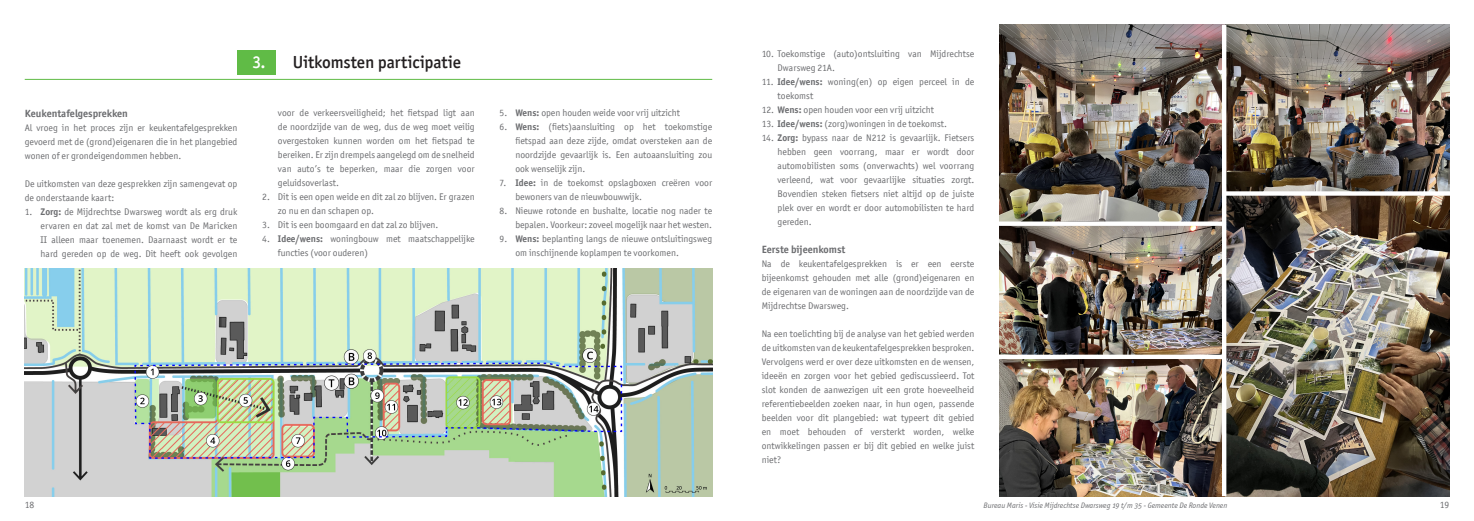
<style>
.page{position:relative;width:1474px;height:521px;background:#fff}
.page>*{position:absolute;margin:0;border:0;box-sizing:border-box;transform-origin:0 0}
.Titel_-_zwart{font:500 17.5px "Officina San ITC";letter-spacing:-.005em;color:#231f20}
.Hoofdstuk_nummering{font:500 17.5px "Officina San ITC";color:#fff}
.Kop_in_tekst{font:700 10.5px "Officina San ITC";color:#6c6d70}
.Tekst_11pt_grijs{font:9.62px/14px "Officina San ITC";color:#6c6d70;text-align:justify}
.t1{font:7.88px "Officina Sans OSITCTT Book Ita";color:#6c6d70}
.s1{font-weight:700}
</style>
<div class="page">
<div style="left:237px;top:50px;width:39px;height:24px;background:#60bb46"></div>
<hr style="left:25px;top:79px;width:686px;height:1px;background:#60bb46">
<img style="left:1226px;top:25px;width:223px;height:471px">
<img style="left:999px;top:25px;width:222px;height:330px">
<img style="left:999px;top:359px;width:222px;height:137px">
<div style="left:1224px;top:191px;width:233px;height:5px;background:#fff"></div>
<div style="left:990px;top:221px;width:234px;height:5px;background:#fff"></div>
<img style="left:25px;top:268px;width:687px;height:228px">
<p class="Kop_in_tekst" style="left:25px;top:107px;width:105px">Keukentafelgesprekken</p>
<p class="Tekst_11pt_grijs" style="left:25px;top:120px;width:214px">Al vroeg in het proces zijn er keukentafelgesprekken gevoerd met de (grond)eigenaren die in het plangebied wonen of er grondeigendommen hebben.</p>
<p class="Tekst_11pt_grijs" style="left:25px;top:176px;width:214px">De uitkomsten van deze gesprekken zijn samengevat op de onderstaande kaart:</p>
<p class="Tekst_11pt_grijs" style="left:41px;top:204px;width:198px;text-indent:-16px">1. <span class="s1">Zorg:</span> de Mijdrechtse Dwarsweg wordt als erg druk ervaren en dat zal met de komst van De Maricken II alleen maar toenemen. Daarnaast wordt er te hard gereden op de weg. Dit heeft ook gevolgen</p>
<p class="Tekst_11pt_grijs" style="left:25px;top:498px;width:11px">18</p>
<p class="Hoofdstuk_nummering" style="left:252px;top:52px;width:15px">3.</p>
<p class="Titel_-_zwart" style="left:293px;top:52px;width:170px">Uitkomsten participatie</p>
<p class="Tekst_11pt_grijs" style="left:777px;top:47px;width:198px;text-indent:-16px">10. Toekomstige (auto)ontsluiting van Mijdrechtse<br>Dwarsweg 21A.</p>
<p class="Tekst_11pt_grijs" style="left:777px;top:75px;width:198px;text-indent:-16px">11. <span class="s1">Idee/wens:</span> woning(en) op eigen perceel in de toekomst</p>
<p class="Tekst_11pt_grijs" style="left:761px;top:103px;width:174px">12. <span class="s1">Wens:</span> open houden voor een vrij uitzicht</p>
<p class="Tekst_11pt_grijs" style="left:761px;top:117px;width:187px">13. <span class="s1">Idee/wens:</span> (zorg)woningen in de toekomst.</p>
<p class="Tekst_11pt_grijs" style="left:777px;top:131px;width:198px;text-indent:-16px">14. <span class="s1">Zorg:</span> bypass naar de N212 is gevaarlijk. Fietsers hebben geen voorrang, maar er wordt door automobilisten soms (onverwachts) wel voorrang verleend, wat voor gevaarlijke situaties zorgt.<br>Bovendien steken fietsers niet altijd op de juiste plek over en wordt er door automobilisten te hard gereden.</p>
<p class="Kop_in_tekst" style="left:761px;top:243px;width:85px">Eerste bijeenkomst</p>
<p class="Tekst_11pt_grijs" style="left:761px;top:257px;width:214px">Na de keukentafelgesprekken is er een eerste bijeenkomst gehouden met alle (grond)eigenaren en de eigenaren van de woningen aan de noordzijde van de Mijdrechtse Dwarsweg.</p>
<p class="Tekst_11pt_grijs" style="left:761px;top:327px;width:214px">Na een toelichting bij de analyse van het gebied werden de uitkomsten van de keukentafelgesprekken besproken.<br>Vervolgens werd er over deze uitkomsten en de wensen, ideeën en zorgen voor het gebied gediscussieerd. Tot slot konden de aanwezigen uit een grote hoeveelheid referentiebeelden zoeken naar, in hun ogen, passende beelden voor dit plangebied: wat typeert dit gebied en moet behouden of versterkt worden, welke ontwikkelingen passen er bij dit gebied en welke juist niet?</p>
<p class="Tekst_11pt_grijs" style="left:278px;top:106px;width:198px">voor de verkeersveiligheid; het fietspad ligt aan de noordzijde van de weg, dus de weg moet veilig overgestoken kunnen worden om het fietspad te bereiken. Er zijn drempels aangelegd om de snelheid van auto’s te beperken, maar die zorgen voor geluidsoverlast.</p>
<p class="Tekst_11pt_grijs" style="left:278px;top:190px;width:198px;text-indent:-16px">2. Dit is een open weide en dit zal zo blijven. Er grazen zo nu en dan schapen op.</p>
<p class="Tekst_11pt_grijs" style="left:262px;top:218px;width:178px">3. Dit is een boomgaard en dat zal zo blijven.</p>
<p class="Tekst_11pt_grijs" style="left:278px;top:232px;width:198px;text-indent:-16px">4. <span class="s1">Idee/wens:</span> woningbouw met maatschappelijke functies (voor ouderen)</p>
<p class="Tekst_11pt_grijs" style="left:499px;top:106px;width:182px">5. <span class="s1">Wens:</span> open houden weide voor vrij uitzicht</p>
<p class="Tekst_11pt_grijs" style="left:515px;top:120px;width:198px;text-indent:-16px">6. <span class="s1">Wens:</span> (fiets)aansluiting op het toekomstige fietspad aan deze zijde, omdat oversteken aan de noordzijde gevaarlijk is. Een autoaansluiting zou ook wenselijk zijn.</p>
<p class="Tekst_11pt_grijs" style="left:515px;top:176px;width:198px;text-indent:-16px">7. <span class="s1">Idee:</span> in de toekomst opslagboxen creëren voor bewoners van de nieuwbouwwijk.</p>
<p class="Tekst_11pt_grijs" style="left:499px;top:204px;width:214px;text-align:right">8. Nieuwe rotonde en bushalte, locatie nog nader te bepalen. Voorkeur: zoveel mogelijk naar het westen.</p>
<p class="Tekst_11pt_grijs" style="left:515px;top:232px;width:198px;text-indent:-16px">9. <span class="s1">Wens:</span> beplanting langs de nieuwe ontsluitingsweg om inschijnende koplampen te voorkomen.</p>
<p class="t1" style="left:983px;top:501px;width:245px">Bureau Maris - Visie Mijdrechtse Dwarsweg 19 t/m 35 - Gemeente De Ronde Venen</p>
<p class="Tekst_11pt_grijs" style="left:1439px;top:498px;width:11px">19</p>
</div>
